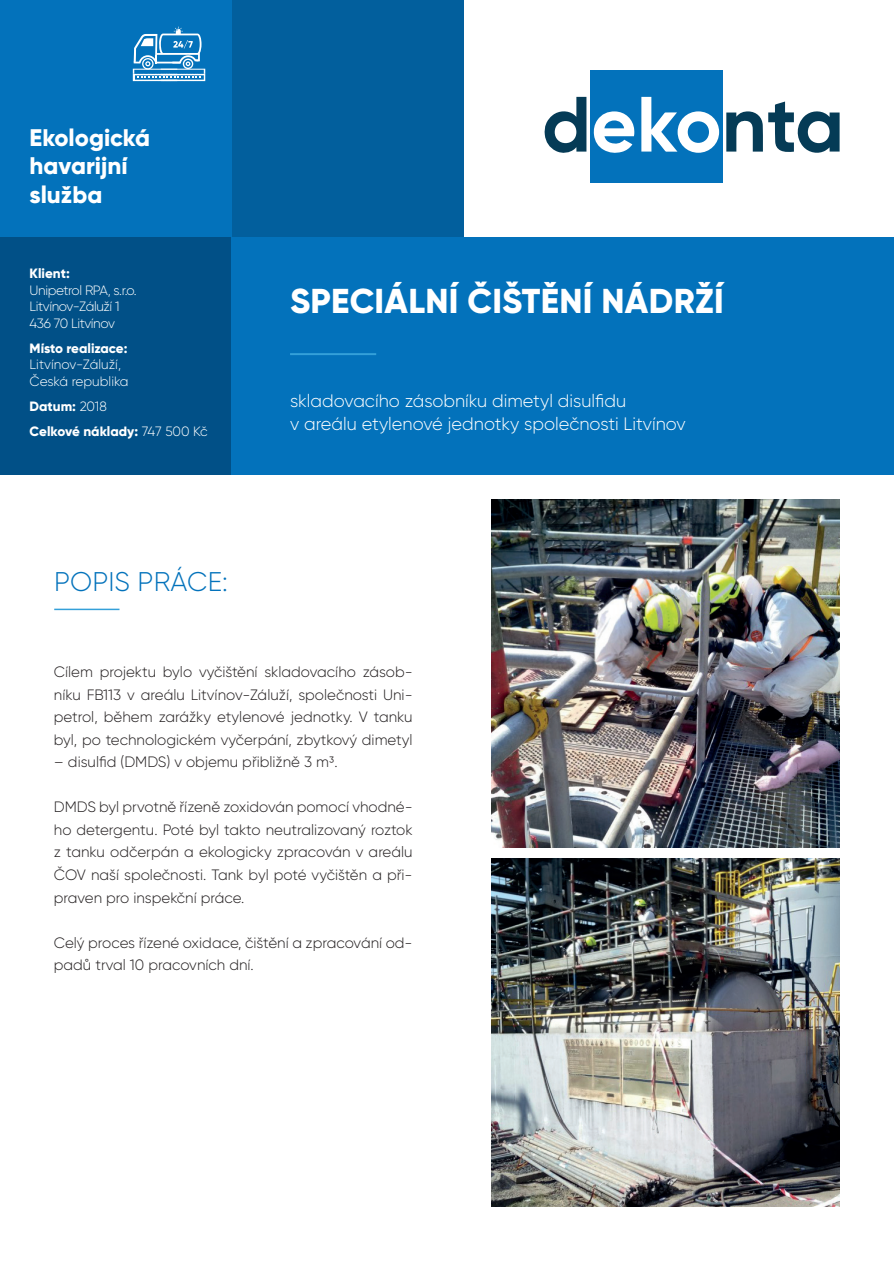
<style>
.page{position:relative;width:894px;height:1264px;background:#fff}
.page>*{position:absolute;margin:0;border:0;box-sizing:border-box;transform-origin:0 0}
.t1{font:800 34.5px "Gilroy";letter-spacing:.01em;color:#fff}
.t2{font:300 27px "Gilroy";letter-spacing:.01em;color:#0372bb}
.t3{font:800 24px/28.8px "Gilroy";color:#fff}
.t4{font:300 18px/22.5px "Gilroy";color:#fff}
.t5{font:300 15px/22.5px "Gilroy";color:#231f20;text-align:justify}
.t6{font:800 13.5px/25px "Gilroy";color:#fff}
.t7{font:300 13.5px/16.5px "Gilroy";letter-spacing:-.03em;color:#fff}
.t8{font:300 13.5px/16.5px "Gilroy";color:#fff}
.s1{font-weight:300}
</style>
<div class="page">
<div style="left:0;top:237px;width:231px;height:237px;background:#015087"></div>
<div style="left:231px;top:0;width:232px;height:237px;background:#025f9d"></div>
<div style="left:0;top:0;width:231px;height:237px;background:#0372bb"></div>
<img style="left:491px;top:499px;width:348px;height:348px">
<img style="left:491px;top:858px;width:348px;height:348px">
<div style="left:231px;top:237px;width:662px;height:237px;background:#0372bb"></div>
<div style="left:590px;top:70px;width:132px;height:113px;background:#0372bb"></div>
<svg style="left:544px;top:97px;width:42px;height:56px"></svg>
<svg style="left:593px;top:111px;width:41px;height:42px"></svg>
<svg style="left:641px;top:97px;width:77px;height:56px"></svg>
<svg style="left:726px;top:102px;width:113px;height:51px"></svg>
<hr style="left:290px;top:353px;width:86px;height:2px;background:#34a0d9">
<svg style="left:133px;top:27px;width:72px;height:55px"></svg>
<hr style="left:54px;top:608px;width:65px;height:2px;background:#34a0d9">
<h3 class="t3" style="left:30px;top:123px;width:122px">Ekologická havarijní služba</h3>
<p class="t6" style="left:30px;top:261px;width:42px">Klient:</p>
<p class="t7" style="left:30px;top:281px;width:109px">Unipetrol RPA, s.r.o.<br>Litvínov-Záluží 1<br>436 70 Litvínov</p>
<p class="t6" style="left:30px;top:335px;width:99px">Místo realizace:</p>
<p class="t8" style="left:30px;top:356px;width:100px">Litvínov-Záluží,<br>Česká republika</p>
<p class="t6" style="left:30px;top:393px;width:180px">Datum: <span class="s1">2018<br></span>Celkové náklady: <span class="s1">747 500 Kč</span></p>
<h2 class="t2" style="left:54px;top:565px;width:175px">POPIS PRÁCE:</h2>
<h1 class="t1" style="left:290px;top:279px;width:435px">SPECIÁLNÍ ČIŠTĚNÍ NÁDRŽÍ</h1>
<p class="t4" style="left:290px;top:390px;width:397px">skladovacího zásobníku dimetyl disulfidu<br>v areálu etylenové jednotky společnosti Litvínov</p>
<p class="t5" style="left:54px;top:661px;width:360px">Cílem projektu bylo vyčištění skladovacího zásob&shy;níku FB113 v areálu Litvínov-Záluží, společnosti Uni&shy;petrol, během zarážky etylenové jednotky. V tanku byl, po technologickém vyčerpání, zbytkový dimetyl</p>
<p class="t5" style="left:54px;top:751px;width:285px">– disulfid (DMDS) v objemu přibližně 3 m3.</p>
<p class="t5" style="left:54px;top:796px;width:360px">DMDS byl prvotně řízeně zoxidován pomocí vhodné&shy;ho detergentu. Poté byl takto neutralizovaný roztok z tanku odčerpán a ekologicky zpracován v areálu ČOV naší společnosti. Tank byl poté vyčištěn a při&shy;praven pro inspekční práce.</p>
<p class="t5" style="left:54px;top:931px;width:360px">Celý proces řízené oxidace, čištění a zpracování od&shy;padů trval 10 pracovních dní.</p>
</div>
